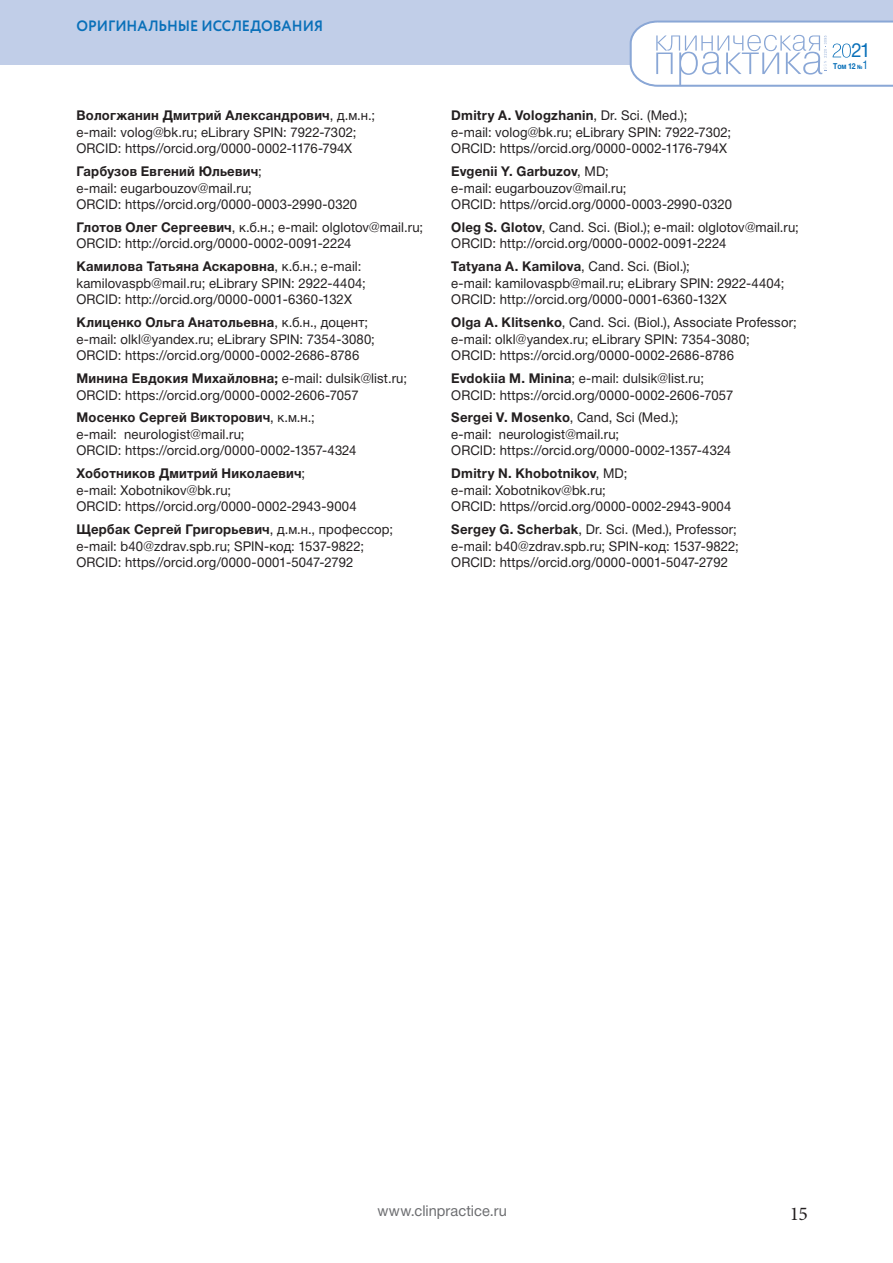
<style>
.page{position:relative;width:893px;height:1263px;background:#fff}
.page>*{position:absolute;margin:0;border:0;box-sizing:border-box;transform-origin:0 0}
.t1{font:19.5px "Minion Pro";color:#231f20}
.t2{font:19.5px "Helvetica Neue Cyr";color:#0970b9;scale:.95 1}
.t3{font:700 15px "Circe";letter-spacing:-.005em;color:#0970b9;scale:.95 1}
.t4{font:15px "Helvetica Neue Cyr";letter-spacing:.005em;color:#6c6d70}
.t5{font:13.5px/16.5px "Helvetica Neue Cyr";letter-spacing:.01em;color:#231f20}
.t6{font:700 8.25px "Helvetica Neue Cyr";color:#0970b9;scale:.85 1}
.s1{font-weight:700}
.s2{font-size:6px}
.s3{font-weight:400;font-size:12px}
</style>
<div class="page">
<div style="left:0;top:0;width:893px;height:65px;background:#c1cee8"></div>
<svg style="left:629px;top:20px;width:264px;height:67px"></svg>
<hr style="left:658px;top:21px;width:235px;height:2px;background:#8aa7d6">
<p class="t3" style="left:77px;top:16px;width:261px">ОРИГИНАЛЬНЫЕ ИССЛЕДОВАНИЯ</p>
<p class="t5" style="left:77px;top:109px;width:300px"><span class="s1">Вологжанин Дмитрий Александрович</span>, д.м.н.; e-mail: volog@bk.ru; eLibrary SPIN: 7922-7302;<br>ORCID: https//orcid.org/0000-0002-1176-794X</p>
<p class="t5" style="left:77px;top:164px;width:282px"><span class="s1">Гарбузов Евгений Юльевич</span>;<br>е-mail: eugarbouzov@mail.ru;<br>ORCID: https//orcid.org/0000-0003-2990-0320</p>
<p class="t5" style="left:77px;top:220px;width:348px"><span class="s1">Глотов Олег Сергеевич</span>, к.б.н.; e-mail: olglotov@mail.ru;<br>ORCID: http://orcid.org/0000-0002-0091-2224</p>
<p class="t5" style="left:77px;top:260px;width:291px"><span class="s1">Камилова Татьяна Аскаровна</span>, к.б.н.; e-mail: kamilovaspb@mail.ru; eLibrary SPIN: 2922-4404;<br>ORCID: http://orcid.org/0000-0001-6360-132X</p>
<p class="t5" style="left:77px;top:316px;width:300px"><span class="s1">Клиценко Ольга Анатольевна</span>, к.б.н., доцент; е-mail: olkl@yandex.ru; eLibrary SPIN: 7354-3080;<br>ORCID: https://orcid.org/0000-0002-2686-8786</p>
<p class="t5" style="left:77px;top:371px;width:332px"><span class="s1">Минина Евдокия Михайловна;</span> e-mail: dulsik@list.ru;<br>ORCID: https://orcid.org/0000-0002-2606-7057</p>
<p class="t5" style="left:77px;top:411px;width:281px"><span class="s1">Мосенко Сергей Викторович</span>, к.м.н.; e-mail: neurologist@mail.ru;<br>ORCID: https://orcid.org/0000-0002-1357-4324</p>
<p class="t5" style="left:77px;top:467px;width:282px"><span class="s1">Хоботников Дмитрий Николаевич</span>;<br>e-mail: Xobotnikov@bk.ru;<br>ORCID: https//orcid.org/0000-0002-2943-9004</p>
<p class="t5" style="left:77px;top:523px;width:318px"><span class="s1">Щербак Сергей Григорьевич</span>, д.м.н., профессор; e-mail: b40@zdrav.spb.ru; SPIN-код: 1537-9822;<br>ORCID: https//orcid.org/0000-0001-5047-2792</p>
<p class="t5" style="left:451px;top:108px;width:281px"><span class="s1">Dmitry A. Vologzhanin</span>, Dr. Sci. (Med.);<br>e-mail: volog@bk.ru; eLibrary SPIN: 7922-7302;<br>ORCID: https//orcid.org/0000-0002-1176-794X</p>
<p class="t5" style="left:451px;top:164px;width:282px"><span class="s1">Evgenii Y. Garbuzov</span>, MD;<br>е-mail: eugarbouzov@mail.ru;<br>ORCID: https//orcid.org/0000-0003-2990-0320</p>
<p class="t5" style="left:451px;top:220px;width:349px"><span class="s1">Oleg S. Glotov</span>, Cand. Sci. (Biol.); e-mail: olglotov@mail.ru;<br>ORCID: http://orcid.org/0000-0002-0091-2224</p>
<p class="t5" style="left:451px;top:260px;width:335px"><span class="s1">Tatyana A. Kamilova</span>, Cand. Sci. (Biol.);<br>e-mail: kamilovaspb@mail.ru; eLibrary SPIN: 2922-4404;<br>ORCID: http://orcid.org/0000-0001-6360-132X</p>
<p class="t5" style="left:451px;top:316px;width:347px"><span class="s1">Olga A. Klitsenko</span>, Cand. Sci. (Biol.), Associate Professor; е-mail: olkl@yandex.ru; eLibrary SPIN: 7354-3080;<br>ORCID: https://orcid.org/0000-0002-2686-8786</p>
<p class="t5" style="left:451px;top:371px;width:284px"><span class="s1">Evdokiia M. Minina</span>; e-mail: dulsik@list.ru;<br>ORCID: https://orcid.org/0000-0002-2606-7057</p>
<p class="t5" style="left:451px;top:411px;width:281px"><span class="s1">Sergei V. Mosenko</span>, Cand, Sci (Med.);<br>e-mail: neurologist@mail.ru;<br>ORCID: https://orcid.org/0000-0002-1357-4324</p>
<p class="t5" style="left:451px;top:467px;width:282px"><span class="s1">Dmitry N. Khobotnikov</span>, MD;<br>e-mail: Xobotnikov@bk.ru;<br>ORCID: https//orcid.org/0000-0002-2943-9004</p>
<p class="t5" style="left:451px;top:523px;width:289px"><span class="s1">Sergey G. Sсherbak</span>, Dr. Sci. (Med.), Professor; e-mail: b40@zdrav.spb.ru; SPIN-код: 1537-9822;<br>ORCID: https//orcid.org/0000-0001-5047-2792</p>
<h1 class="t2" style="left:851px;top:43px;width:22px">21</h1>
<p class="t6" style="left:833px;top:63px;width:43px">Том 12 <span class="s2">№</span><span class="s3">1</span></p>
<p class="t4" style="left:377px;top:1205px;width:131px">www.clinpractice.ru</p>
<h1 class="t1" style="left:790px;top:1206px;width:20px">15</h1>
</div>
